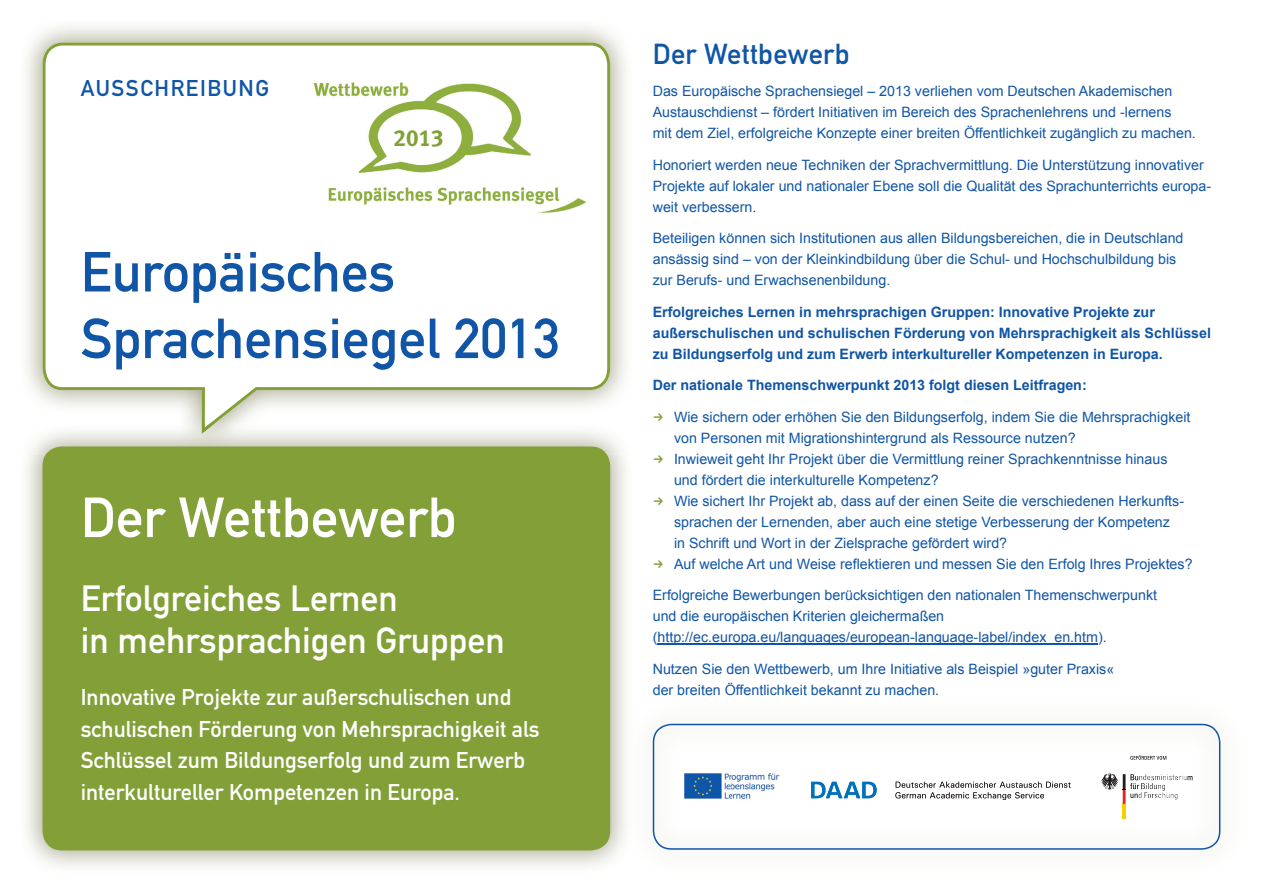
<style>
.page{position:relative;width:1263px;height:893px;background:#fff}
.page>*{position:absolute;margin:0;border:0;box-sizing:border-box;transform-origin:0 0}
.t1{font:55.5px/66.6px "DIN Mittelschrift";color:#1055a6}
.t2{font:55.5px "DIN Mittelschrift";color:#fff}
.t3{font:36px/42px "DIN Mittelschrift";color:#fff}
.t4{font:28.5px "DIN Mittelschrift";letter-spacing:.01em;color:#1055a6}
.t5{font:23.25px "Meta Plus Bold Caps";color:#82a037}
.t6{font:22.5px/31.5px "DIN Mittelschrift";color:#fff}
.t7{font:22.5px "DIN Mittelschrift";letter-spacing:.07em;color:#1055a6}
.t8{font:14.25px/21px "Arial";color:#1055a6}
.t9{font:700 14.25px/21px "Arial";color:#1055a6}
</style>
<div class="page">
<svg style="left:653px;top:724px;width:567px;height:126px"></svg>
<img style="left:26px;top:26px;width:600px;height:373px">
<svg style="left:43px;top:43px;width:567px;height:380px"></svg>
<img style="left:26px;top:453px;width:600px;height:414px">
<svg style="left:202px;top:423px;width:13px;height:11px"></svg>
<div style="left:43px;top:446px;width:567px;height:404px;background:#82a037"></div>
<hr style="left:657px;top:643px;width:441px;height:1px;background:#1055a6">
<img style="left:306px;top:61px;width:285px;height:167px">
<img style="left:1139px;top:774px;width:47px;height:6px">
<h3 class="t7" style="left:81px;top:75px;width:190px">AUSSCHREIBUNG</h3>
<h3 class="t5" style="left:394px;top:124px;width:51px">2013</h3>
<h1 class="t1" style="left:81px;top:239px;width:481px">Europäisches<br>Sprachensiegel 2013</h1>
<h1 class="t2" style="left:81px;top:485px;width:377px">Der Wettbewerb</h1>
<h2 class="t3" style="left:81px;top:577px;width:426px">Erfolgreiches Lernen<br>in mehrsprachigen Gruppen</h2>
<h3 class="t6" style="left:81px;top:682px;width:460px">Innovative Projekte zur außerschulischen und schulischen Förderung von Mehrsprachigkeit als Schlüssel zum Bildungserfolg und zum Erwerb interkultureller Kompetenzen in Europa.</h3>
<h3 class="t4" style="left:653px;top:37px;width:198px">Der Wettbewerb</h3>
<p class="t8" style="left:653px;top:80px;width:545px">Das Europäische Sprachensiegel – 2013 verliehen vom Deutschen Akademischen<br>Austauschdienst – fördert Initiativen im Bereich des Sprachenlehrens und -lernens<br>mit dem Ziel, erfolgreiche Konzepte einer breiten Öffentlichkeit zugänglich zu machen.</p>
<p class="t8" style="left:653px;top:154px;width:560px">Honoriert werden neue Techniken der Sprachvermittlung. Die Unterstützung innovativer<br>Projekte auf lokaler und nationaler Ebene soll die Qualität des Sprachunterrichts europa&shy;weit verbessern.</p>
<p class="t8" style="left:653px;top:228px;width:532px">Beteiligen können sich Institutionen aus allen Bildungsbereichen, die in Deutschland ansässig sind – von der Kleinkindbildung über die Schul- und Hochschulbildung bis zur Berufs- und Erwachsenenbildung.</p>
<p class="t9" style="left:653px;top:301px;width:560px">Erfolgreiches Lernen in mehrsprachigen Gruppen: Innovative Projekte zur außerschulischen und schulischen Förderung von Mehrsprachigkeit als Schlüssel zu Bildungserfolg und zum Erwerb interkultureller Kompetenzen in Europa.</p>
<p class="t9" style="left:653px;top:375px;width:435px">Der nationale Themenschwerpunkt 2013 folgt diesen Leitfragen:</p>
<p class="t8" style="left:674px;top:406px;width:520px">Wie sichern oder erhöhen Sie den Bildungserfolg, indem Sie die Mehrsprachigkeit von Personen mit Migrationshintergrund als Ressource nutzen?<br>Inwieweit geht Ihr Projekt über die Vermittlung reiner Sprachkenntnisse hinaus und fördert die interkulturelle Kompetenz?<br>Wie sichert Ihr Projekt ab, dass auf der einen Seite die verschiedenen Herkunfts&shy;sprachen der Lernenden, aber auch eine stetige Verbesserung der Kompetenz<br>in Schrift und Wort in der Zielsprache gefördert wird?<br>Auf welche Art und Weise reflektieren und messen Sie den Erfolg Ihres Projektes?</p>
<p class="t8" style="left:653px;top:585px;width:506px">Erfolgreiche Bewerbungen berücksichtigen den nationalen Themenschwerpunkt und die europäischen Kriterien gleichermaßen (http://ec.europa.eu/languages/european-language-label/index_en.htm).</p>
<p class="t8" style="left:653px;top:658px;width:463px">Nutzen Sie den Wettbewerb, um Ihre Initiative als Beispiel »guter Praxis« der breiten Öffentlichkeit bekannt zu machen.</p>
</div>
